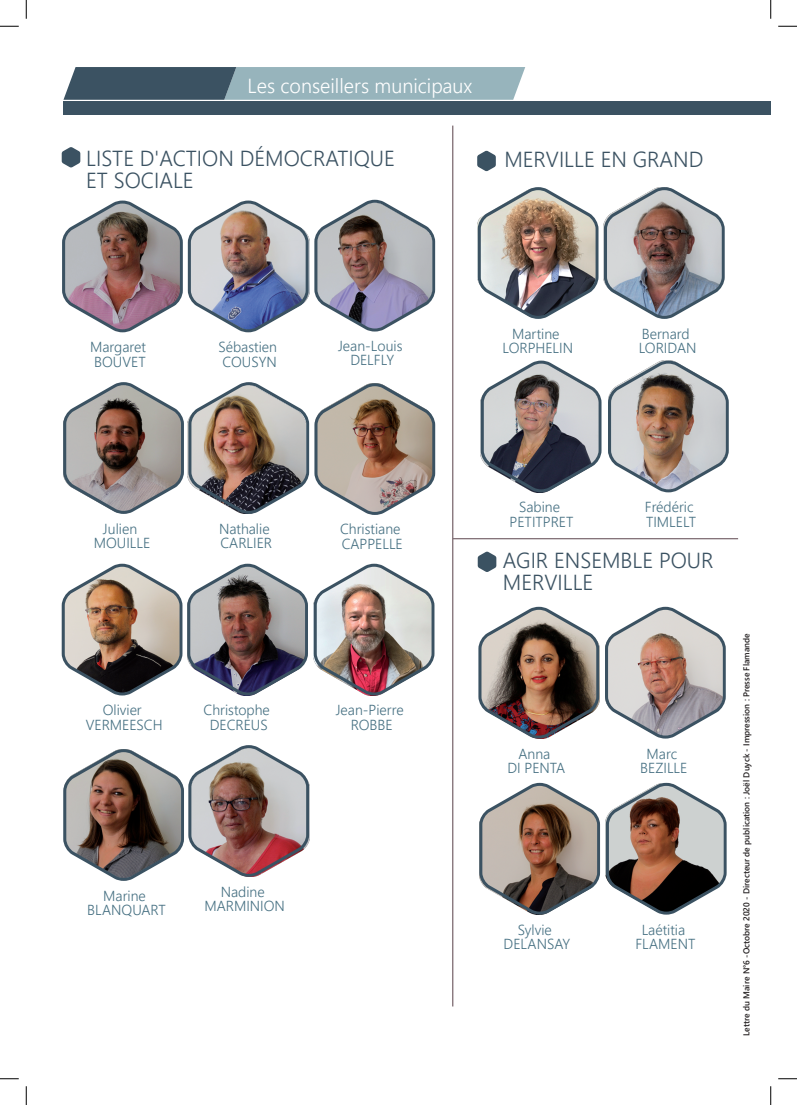
<style>
.page{position:relative;width:797px;height:1105px;background:#fff}
.page>*{position:absolute;margin:0;border:0;box-sizing:border-box;transform-origin:0 0}
.t1{font:300 21.75px/21.8px "Segoe UI";color:#3b5262}
.t2{font:300 20.38px "Segoe UI";color:#fff}
.t3{font:300 14.5px/14.5px "Segoe UI";color:#467082;text-align:center}
.t4{font:600 8.5px "Segoe UI";color:#231f20}
</style>
<div class="page">
<img style="left:604px;top:187px;width:120px;height:132px">
<div style="left:63px;top:101px;width:707px;height:14px;background:#3b5262"></div>
<svg style="left:63px;top:67px;width:462px;height:33px;background:#7a949f"></svg>
<img style="left:62px;top:201px;width:246px;height:131px">
<img style="left:62px;top:564px;width:246px;height:131px">
<img style="left:63px;top:745px;width:246px;height:136px">
<svg style="left:314px;top:200px;width:121px;height:132px"></svg>
<img style="left:63px;top:382px;width:372px;height:133px">
<img style="left:314px;top:564px;width:120px;height:131px">
<img style="left:477px;top:187px;width:121px;height:132px">
<img style="left:478px;top:607px;width:121px;height:131px">
<svg style="left:605px;top:607px;width:120px;height:131px"></svg>
<svg style="left:479px;top:783px;width:121px;height:132px"></svg>
<svg style="left:606px;top:783px;width:120px;height:132px"></svg>
<svg style="left:62px;top:147px;width:18px;height:21px"></svg>
<svg style="left:477px;top:151px;width:19px;height:20px"></svg>
<svg style="left:478px;top:552px;width:18px;height:20px"></svg>
<hr style="left:452px;top:126px;width:1px;height:880px;background:#7d6b71">
<hr style="left:453px;top:538px;width:285px;height:1px;background:#7d6b71">
<svg style="left:481px;top:361px;width:120px;height:131px"></svg>
<img style="left:608px;top:361px;width:120px;height:131px">
<svg style="left:0;top:25px;width:19px;height:2px"></svg>
<svg style="left:778px;top:25px;width:19px;height:2px"></svg>
<svg style="left:0;top:1078px;width:19px;height:1px"></svg>
<svg style="left:778px;top:1078px;width:19px;height:1px"></svg>
<svg style="left:25px;top:0;width:2px;height:19px"></svg>
<svg style="left:25px;top:1086px;width:2px;height:19px"></svg>
<svg style="left:770px;top:0;width:1px;height:19px"></svg>
<svg style="left:770px;top:1086px;width:1px;height:19px"></svg>
<h2 class="t2" style="left:247px;top:67px;width:226px">Les conseillers municipaux</h2>
<h1 class="t1" style="left:86px;top:145px;width:310px">LISTE D'ACTION DÉMOCRATIQUE<br>ET SOCIALE</h1>
<h1 class="t1" style="left:504px;top:147px;width:200px">MERVILLE EN GRAND</h1>
<p class="t3" style="left:90px;top:338px;width:57px;text-align:left">Margaret<br>BOUVET</p>
<p class="t3" style="left:219px;top:338px;width:60px;text-align:left">Sébastien<br>COUSYN</p>
<p class="t3" style="left:338px;top:337px;width:66px">Jean-Louis<br>DELFLY</p>
<p class="t3" style="left:502px;top:325px;width:72px">Martine<br>LORPHELIN</p>
<p class="t3" style="left:639px;top:325px;width:59px;text-align:left">Bernard<br>LORIDAN</p>
<p class="t3" style="left:94px;top:520px;width:58px">Julien<br>MOUILLE</p>
<p class="t3" style="left:219px;top:520px;width:55px;text-align:left">Nathalie<br>CARLIER</p>
<p class="t3" style="left:340px;top:520px;width:64px;text-align:left">Christiane<br>CAPPELLE</p>
<p class="t3" style="left:509px;top:498px;width:65px">Sabine<br>PETITPRET</p>
<p class="t3" style="left:645px;top:498px;width:53px;text-align:left">Frédéric<br>TIMLELT</p>
<h1 class="t1" style="left:503px;top:547px;width:212px">AGIR ENSEMBLE POUR<br>MERVILLE</h1>
<p class="t3" style="left:86px;top:702px;width:78px">Olivier<br>VERMEESCH</p>
<p class="t3" style="left:204px;top:702px;width:68px">Christophe<br>DECREUS</p>
<p class="t3" style="left:336px;top:702px;width:69px">Jean-Pierre<br>ROBBE</p>
<p class="t3" style="left:87px;top:887px;width:80px">Marine<br>BLANQUART</p>
<p class="t3" style="left:204px;top:883px;width:82px">Nadine<br>MARMINION</p>
<p class="t3" style="left:507px;top:745px;width:59px">Anna<br>DI PENTA</p>
<p class="t3" style="left:640px;top:745px;width:49px">Marc<br>BEZILLE</p>
<p class="t3" style="left:503px;top:921px;width:68px">Sylvie<br>DELANSAY</p>
<p class="t3" style="left:635px;top:921px;width:62px">Laétitia<br>FLAMENT</p>
<p class="t4" style="left:738px;top:1036px;width:404px;rotate:-90deg">Lettre du Maire N°6 -Octobre 2020 - Directeur de publication : Joël Duyck - Impression : Presse Flamande</p>
</div>
